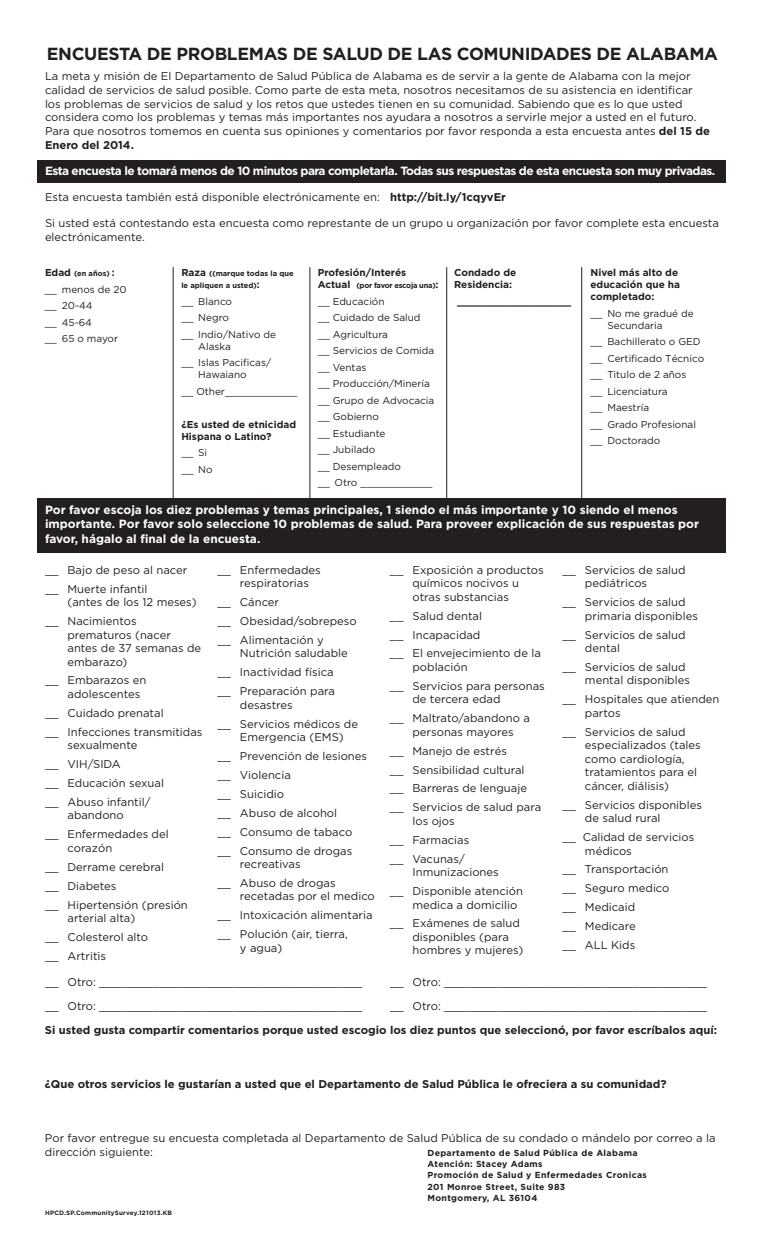
<style>
.page{position:relative;width:765px;height:1260px;background:#fff}
.page>*{position:absolute;margin:0;border:0;box-sizing:border-box;transform-origin:0 0}
.t1{font:700 17.5px "Gotham";letter-spacing:-.02em;color:#231f20}
.t2{font:700 11.88px/14.2px "Gotham";color:#fff}
.t3{font:700 11.88px "Gotham";letter-spacing:-.045em;color:#fff}
.t4{font:11.25px/18.9px "Gotham";color:#231f20}
.t5{font:700 11.25px "Gotham";color:#231f20}
.t6{font:10px/16.5px "Gotham";color:#231f20}
.t7{font:700 10px/12px "Gotham";color:#231f20}
.t8{font:700 8.75px/11.2px "Gotham";letter-spacing:.04em;color:#231f20}
.t9{font:700 7.5px/12px "Gotham";color:#231f20}
.t10{font:700 7.5px "Gotham";letter-spacing:-.03em;color:#231f20}
.t11{font:700 6.25px "Gotham";letter-spacing:.04em;color:#231f20}
.s1{font-weight:700}
.s2{font-size:10px}
</style>
<div class="page">
<div style="left:37px;top:160px;width:688px;height:23px;background:#231f20"></div>
<div style="left:37px;top:498px;width:688px;height:54px;background:#231f20"></div>
<hr style="left:173px;top:267px;width:1px;height:241px;background:#231f20">
<hr style="left:310px;top:267px;width:1px;height:241px;background:#231f20">
<hr style="left:446px;top:267px;width:1px;height:241px;background:#231f20">
<hr style="left:581px;top:267px;width:1px;height:241px;background:#231f20">
<h1 class="t1" style="left:47px;top:43px;width:673px">ENCUESTA DE PROBLEMAS DE SALUD DE LAS COMUNIDADES DE ALABAMA</h1>
<p class="t4" style="left:45px;top:69px;width:666px;line-height:13.8px">La meta y misión de El Departamento de Salud Pública de Alabama es de servir a la gente de Alabama con la mejor calidad de servicios de salud posible. Como parte de esta meta, nosotros necesitamos de su asistencia en identificar los problemas de servicios de salud y los retos que ustedes tienen en su comunidad. Sabiendo que es lo que usted considera como los problemas y temas más importantes nos ayudara a nosotros a servirle mejor a usted en el futuro.<br>Para que nosotros tomemos en cuenta sus opiniones y comentarios por favor responda a esta encuesta antes <span class="s1">del 15 de Enero del 2014.</span></p>
<p class="t3" style="left:45px;top:164px;width:672px">Esta encuesta le tomará menos de 10 minutos para completarla. Todas sus respuestas de esta encuesta son muy privadas.</p>
<p class="t4" style="left:45px;top:188px;width:462px">Esta encuesta también está disponible electrónicamente en: <span class="s1">http://bit.ly/1cqyvEr</span></p>
<p class="t4" style="left:45px;top:216px;width:675px;line-height:13.5px">Si usted está contestando esta encuesta como represtante de un grupo u organización por favor complete esta encuesta electrónicamente.</p>
<p class="t9" style="left:45px;top:268px;width:71px"><span class="s2">Edad</span> (en años) <span class="s2">:</span></p>
<p class="t6" style="left:45px;top:281px;width:83px">__ menos de 20 __ 20-44<br>__ 45-64<br>__ 65 o mayor</p>
<p class="t7" style="left:318px;top:267px;width:90px">Profesión/Interés</p>
<p class="t10" style="left:318px;top:281px;width:122px"><span class="s2">Actual</span> (por favor escoja una)<span class="s2">:</span></p>
<p class="t6" style="left:318px;top:293px;width:118px">__ Educación<br>__ Cuidado de Salud __ Agricultura<br>__ Servicios de Comida __ Ventas<br>__ Producción/Minería __ Grupo de Advocacia __ Gobierno<br>__ Estudiante<br>__ Jubilado<br>__ Desempleado<br>__ Otro ____________</p>
<p class="t7" style="left:591px;top:267px;width:91px">Nivel más alto de educación que ha completado:</p>
<p class="t6" style="left:607px;top:307px;width:88px;line-height:12px;text-indent:-17px">__ No me gradué de<br>Secundaria</p>
<p class="t6" style="left:591px;top:333px;width:115px">__ Bachillerato o GED __ Certificado Técnico __ Titulo de 2 años<br>__ Licenciatura<br>__ Maestría<br>__ Grado Profesional __ Doctorado</p>
<p class="t7" style="left:454px;top:267px;width:64px">Condado de<br>Residencia:</p>
<p class="t7" style="left:457px;top:295px;width:116px">___________________</p>
<p class="t9" style="left:181px;top:267px;width:114px"><span class="s2">Raza</span> ((marque todas la que le apliquen a usted)<span class="s2">:</span></p>
<p class="t6" style="left:181px;top:293px;width:96px">__ Blanco<br>__ Negro<br>__ Indio/Nativo de</p>
<p class="t6" style="left:181px;top:338px;width:91px;text-indent:17px">Alaska<br>__ Islas Pacificas/</p>
<p class="t6" style="left:181px;top:366px;width:117px;text-indent:17px">Hawaiano<br>__ Other____________</p>
<p class="t7" style="left:181px;top:418px;width:116px">¿Es usted de etnicidad<br>Hispana o Latino?</p>
<p class="t6" style="left:181px;top:444px;width:33px">__ Si __ No</p>
<p class="t2" style="left:45px;top:503px;width:656px">Por favor escoja los diez problemas y temas principales, 1 siendo el más importante y 10 siendo el menos importante. Por favor solo seleccione 10 problemas de salud. Para proveer explicación de sus respuestas por favor, hágalo al final de la encuesta.</p>
<p class="t4" style="left:45px;top:560px;width:144px">__ Bajo de peso al nacer __ Muerte infantil</p>
<p class="t4" style="left:45px;top:592px;width:153px;text-indent:22px">(antes de los 12 meses) __ Nacimientos</p>
<p class="t4" style="left:68px;top:628px;width:135px;line-height:13.5px">prematuros (nacer antes de 37 semanas de embarazo)</p>
<p class="t4" style="left:68px;top:673px;width:80px;line-height:13.5px;text-indent:-22px">__ Embarazos en adolescentes</p>
<p class="t4" style="left:45px;top:703px;width:159px">__ Cuidado prenatal<br>__ Infecciones transmitidas</p>
<p class="t4" style="left:45px;top:736px;width:121px;text-indent:22px">sexualmente<br>__ VIH/SIDA<br>__ Educación sexual __ Abuso infantil/</p>
<p class="t4" style="left:45px;top:806px;width:125px;text-indent:22px">abandono<br>__ Enfermedades del</p>
<p class="t4" style="left:45px;top:838px;width:144px;text-indent:22px">corazón<br>__ Derrame cerebral<br>__ Diabetes<br>__ Hipertensión (presión</p>
<p class="t4" style="left:45px;top:908px;width:105px;text-indent:22px">arterial alta) __ Colesterol alto __ Artritis</p>
<p class="t4" style="left:240px;top:563px;width:82px;line-height:13.5px;text-indent:-22px">__ Enfermedades respiratorias</p>
<p class="t4" style="left:217px;top:592px;width:141px">__ Cáncer<br>__ Obesidad/sobrepeso __ Alimentación y</p>
<p class="t4" style="left:217px;top:644px;width:132px;text-indent:22px">Nutrición saludable __ Inactividad física __ Preparación para</p>
<p class="t4" style="left:217px;top:695px;width:142px;text-indent:22px">desastres<br>__ Servicios médicos de</p>
<p class="t4" style="left:217px;top:727px;width:151px;text-indent:22px">Emergencia (EMS)<br>__ Prevención de lesiones __ Violencia<br>__ Suicidio<br>__ Abuso de alcohol<br>__ Consumo de tabaco __ Consumo de drogas</p>
<p class="t4" style="left:217px;top:854px;width:120px;text-indent:22px">recreativas<br>__ Abuso de drogas</p>
<p class="t4" style="left:217px;top:887px;width:159px;text-indent:22px">recetadas por el medico __ Intoxicación alimentaria __ Polución (air, tierra,</p>
<p class="t4" style="left:240px;top:938px;width:44px">y agua)</p>
<p class="t4" style="left:412px;top:563px;width:133px;line-height:13.5px;text-indent:-22px">__ Exposición a productos químicos nocivos u otras substancias</p>
<p class="t4" style="left:390px;top:606px;width:152px">__ Salud dental<br>__ Incapacidad<br>__ El envejecimiento de la</p>
<p class="t4" style="left:390px;top:657px;width:156px;text-indent:22px">población<br>__ Servicios para personas</p>
<p class="t4" style="left:390px;top:690px;width:141px;text-indent:22px">de tercera edad<br>__ Maltrato/abandono a</p>
<p class="t4" style="left:390px;top:722px;width:153px;text-indent:22px">personas mayores<br>__ Manejo de estrés<br>__ Sensibilidad cultural<br>__ Barreras de lenguaje __ Servicios de salud para</p>
<p class="t4" style="left:390px;top:811px;width:81px;text-indent:22px">los ojos __ Farmacias __ Vacunas/</p>
<p class="t4" style="left:390px;top:862px;width:134px;text-align:center">Inmunizaciones<br>__ Disponible atención</p>
<p class="t4" style="left:390px;top:895px;width:131px;text-align:right">medica a domicilio<br>__ Exámenes de salud</p>
<p class="t4" style="left:412px;top:930px;width:112px;line-height:13.5px">disponibles (para hombres y mujeres)</p>
<p class="t4" style="left:585px;top:563px;width:102px;line-height:13.5px;text-indent:-22px">__ Servicios de salud pediátricos</p>
<p class="t4" style="left:585px;top:595px;width:114px;line-height:13.5px;text-indent:-22px">__ Servicios de salud primaria disponibles</p>
<p class="t4" style="left:585px;top:628px;width:102px;line-height:13.5px;text-indent:-22px">__ Servicios de salud dental</p>
<p class="t4" style="left:585px;top:660px;width:107px;line-height:13.5px;text-indent:-22px">__ Servicios de salud mental disponibles</p>
<p class="t4" style="left:585px;top:692px;width:136px;line-height:13.5px;text-indent:-22px">__ Hospitales que atienden partos</p>
<p class="t4" style="left:585px;top:725px;width:117px;line-height:13.5px;text-indent:-22px">__ Servicios de salud especializados (tales como cardiología, tratamientos para el cáncer, diálisis)</p>
<p class="t4" style="left:585px;top:798px;width:118px;line-height:13.5px;text-indent:-22px">__ Servicios disponibles de salud rural</p>
<p class="t4" style="left:585px;top:830px;width:111px;line-height:13.5px;text-indent:-22px">__ Calidad de servicios médicos</p>
<p class="t4" style="left:562px;top:860px;width:109px">__ Transportación __ Seguro medico __ Medicaid<br>__ Medicare<br>__ ALL Kids</p>
<p class="t4" style="left:45px;top:973px;width:319px">__ Otro: _______________________________________</p>
<p class="t4" style="left:390px;top:973px;width:319px">__ Otro: _______________________________________</p>
<p class="t4" style="left:45px;top:996px;width:319px">__ Otro: _______________________________________</p>
<p class="t4" style="left:390px;top:996px;width:319px">__ Otro: _______________________________________</p>
<p class="t5" style="left:45px;top:1023px;width:674px">Si usted gusta compartir comentarios porque usted escogio los diez puntos que seleccionó, por favor escríbalos aquí:</p>
<p class="t5" style="left:45px;top:1077px;width:623px">¿Que otros servicios le gustarían a usted que el Departamento de Salud Pública le ofreciera a su comunidad?</p>
<p class="t4" style="left:45px;top:1131px;width:672px;line-height:13.8px">Por favor entregue su encuesta completada al Departamento de Salud Pública de su condado o mándelo por correo a la dirección siguiente:</p>
<p class="t8" style="left:428px;top:1147px;width:221px">Departamento de Salud Pública de Alabama<br>Atención: Stacey Adams<br>Promoción de Salud y Enfermedades Cronicas<br>201 Monroe Street, Suite 983<br>Montgomery, AL 36104</p>
<p class="t11" style="left:45px;top:1209px;width:129px">HPCD.SP.CommunitySurvey.121013.KB</p>
</div>
